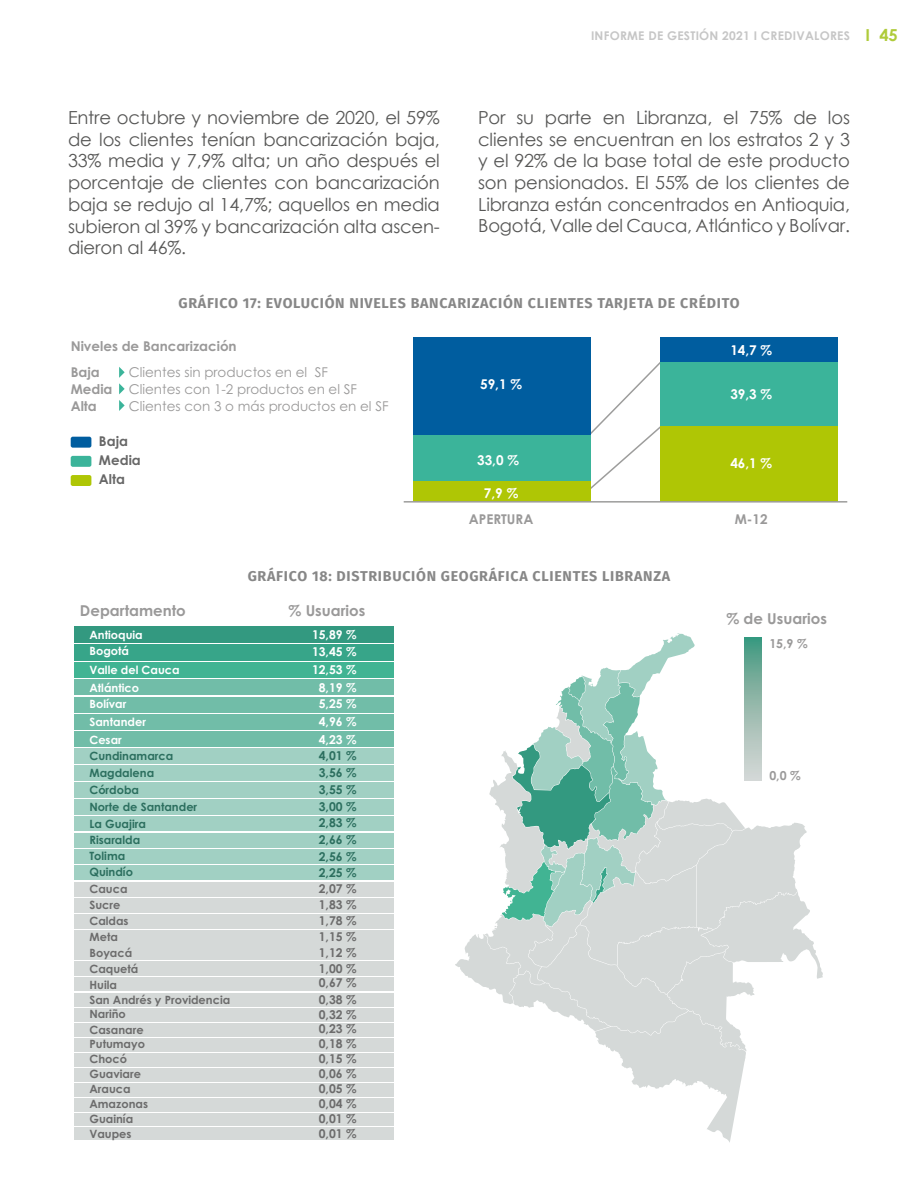
<style>
.page{position:relative;width:918px;height:1188px;background:#fff}
.page>*{position:absolute;margin:0;border:0;box-sizing:border-box;transform-origin:0 0}
.t1{font:18px/21.8px "Century Gothic";letter-spacing:-.01em;color:#575756;text-align:justify}
.t2{font:700 15px "Century Gothic";color:#9a9999}
.t3{font:700 14.25px "Fira Sans";letter-spacing:.05em;color:#878787}
.t4{font:13.5px/17.2px "Century Gothic";color:#9a9999}
.t5{font:700 13.5px/25.8px "Century Gothic";color:#9a9999}
.t6{font:700 13.5px "Century Gothic";color:#fff}
.t7{font:700 13.5px/19.2px "Century Gothic";color:#676767}
.t8{font:700 12.3px "Century Gothic";color:#9a9999}
.t9{font:700 12.15px/14.9px "Century Gothic";color:#6c6c6c;text-align:justify}
.t10{font:700 12.15px/16.6px "Century Gothic";color:#2c6f5f;text-align:justify}
.t11{font:700 12.15px/17.7px "Century Gothic";color:#fff}
.t12{font:700 12px "Century Gothic";letter-spacing:.02em;color:#c6c6c6}
.t13{font:700 11.4px/14.9px "Century Gothic";color:#6c6c6c}
.t14{font:700 11.4px/17.1px "Century Gothic";color:#2c6f5f}
.t15{font:700 11.4px/17.7px "Century Gothic";color:#fff}
.s1{font-size:16.5px;color:#afcb3a}
</style>
<div class="page">
<div style="left:74px;top:1127px;width:319px;height:13px;background:#d5d9d8"></div>
<svg style="left:455px;top:633px;width:368px;height:510px"></svg>
<div style="left:74px;top:627px;width:319px;height:16px;background:#339980"></div>
<div style="left:74px;top:644px;width:319px;height:16px;background:#37a589"></div>
<div style="left:74px;top:662px;width:319px;height:16px;background:#41b493"></div>
<div style="left:74px;top:680px;width:319px;height:15px;background:#71bda8"></div>
<div style="left:74px;top:697px;width:319px;height:16px;background:#71bda8"></div>
<div style="left:74px;top:714px;width:319px;height:16px;background:#71bda8"></div>
<div style="left:74px;top:732px;width:319px;height:15px;background:#71bda8"></div>
<div style="left:74px;top:749px;width:319px;height:15px;background:#a1d0c3"></div>
<div style="left:74px;top:766px;width:319px;height:15px;background:#a1d0c3"></div>
<div style="left:74px;top:783px;width:319px;height:15px;background:#a1d0c3"></div>
<div style="left:74px;top:799px;width:319px;height:15px;background:#a1d0c3"></div>
<div style="left:74px;top:816px;width:319px;height:15px;background:#a1d0c3"></div>
<div style="left:74px;top:833px;width:319px;height:15px;background:#a1d0c3"></div>
<div style="left:74px;top:849px;width:319px;height:15px;background:#a1d0c3"></div>
<div style="left:74px;top:865px;width:319px;height:15px;background:#a1d0c3"></div>
<div style="left:74px;top:882px;width:319px;height:14px;background:#d5d9d8"></div>
<div style="left:74px;top:898px;width:319px;height:14px;background:#d5d9d8"></div>
<div style="left:74px;top:914px;width:319px;height:14px;background:#d5d9d8"></div>
<div style="left:74px;top:930px;width:319px;height:14px;background:#d5d9d8"></div>
<div style="left:74px;top:946px;width:319px;height:14px;background:#d5d9d8"></div>
<div style="left:74px;top:961px;width:319px;height:14px;background:#d5d9d8"></div>
<div style="left:74px;top:977px;width:319px;height:14px;background:#d5d9d8"></div>
<div style="left:74px;top:993px;width:319px;height:13px;background:#d5d9d8"></div>
<div style="left:74px;top:1008px;width:319px;height:14px;background:#d5d9d8"></div>
<div style="left:74px;top:1023px;width:319px;height:14px;background:#d5d9d8"></div>
<div style="left:74px;top:1039px;width:319px;height:13px;background:#d5d9d8"></div>
<div style="left:74px;top:1054px;width:319px;height:13px;background:#d5d9d8"></div>
<div style="left:74px;top:1069px;width:319px;height:13px;background:#d5d9d8"></div>
<div style="left:74px;top:1083px;width:319px;height:14px;background:#d5d9d8"></div>
<div style="left:74px;top:1098px;width:319px;height:13px;background:#d5d9d8"></div>
<div style="left:74px;top:1113px;width:319px;height:13px;background:#d5d9d8"></div>
<div style="left:744px;top:637px;width:17px;height:144px;background:linear-gradient(to bottom,#469980,#ded9d9)"></div>
<svg style="left:591px;top:362px;width:69px;height:127px"></svg>
<div style="left:414px;top:434px;width:177px;height:55px;background:#3bb49a"></div>
<div style="left:660px;top:361px;width:177px;height:65px;background:#3bb49a"></div>
<div style="left:414px;top:481px;width:177px;height:21px;background:#afc605"></div>
<div style="left:660px;top:426px;width:177px;height:76px;background:#afc605"></div>
<div style="left:71px;top:437px;width:20px;height:11px;background:#005d9f;border-radius:2px"></div>
<div style="left:71px;top:456px;width:20px;height:11px;background:#3bb49a;border-radius:2px"></div>
<div style="left:71px;top:475px;width:20px;height:11px;background:#afc605;border-radius:2px"></div>
<hr style="left:404px;top:501px;width:443px;height:2px;background:#9d9d9c">
<div style="left:414px;top:337px;width:177px;height:97px;background:#005d9f"></div>
<div style="left:660px;top:337px;width:177px;height:24px;background:#005d9f"></div>
<svg style="left:119px;top:367px;width:6px;height:27px"></svg>
<svg style="left:119px;top:400px;width:6px;height:11px"></svg>
<p class="t12" style="left:591px;top:27px;width:308px">INFORME DE GESTIÓN 2021 I CREDIVALORES <span class="s1">I 45</span></p>
<p class="t1" style="left:68px;top:106px;width:373px">Entre octubre y noviembre de 2020, el 59% de los clientes tenían bancarización baja, 33% media y 7,9% alta; un año después el porcentaje de clientes con bancarización baja se redujo al 14,7%; aquellos en media subieron al 39% y bancarización alta ascen&shy;dieron al 46%.</p>
<p class="t1" style="left:478px;top:106px;width:373px">Por su parte en Libranza, el 75% de los clientes se encuentran en los estratos 2 y 3 y el 92% de la base total de este producto son pensionados. El 55% de los clientes de Libranza están concentrados en Antioquia, Bogotá, Valle del Cauca, Atlántico y Bolívar.</p>
<p class="t3" style="left:178px;top:291px;width:563px">GRÁFICO 17: EVOLUCIÓN NIVELES BANCARIZACIÓN CLIENTES TARJETA DE CRÉDITO</p>
<p class="t5" style="left:71px;top:332px;width:168px">Niveles de Bancarización<br>Baja</p>
<p class="t5" style="left:71px;top:380px;width:43px;line-height:17.2px">Media<br>Alta</p>
<p class="t4" style="left:129px;top:363px;width:261px">Clientes sin productos en el SF<br>Clientes con 1-2 productos en el SF<br>Clientes con 3 o más productos en el SF</p>
<p class="t7" style="left:99px;top:431px;width:43px">Baja<br>Media<br>Alta</p>
<p class="t6" style="left:480px;top:374px;width:43px">59,1 %</p>
<p class="t6" style="left:477px;top:450px;width:43px">33,0 %</p>
<p class="t6" style="left:484px;top:483px;width:36px">7,9 %</p>
<p class="t5" style="left:469px;top:506px;width:66px">APERTURA</p>
<p class="t3" style="left:248px;top:564px;width:424px">GRÁFICO 18: DISTRIBUCIÓN GEOGRÁFICA CLIENTES LIBRANZA</p>
<p class="t6" style="left:730px;top:340px;width:43px">14,7 %</p>
<p class="t6" style="left:730px;top:384px;width:43px">39,3 %</p>
<p class="t6" style="left:730px;top:453px;width:43px">46,1 %</p>
<p class="t5" style="left:735px;top:506px;width:34px">M-12</p>
<p class="t2" style="left:289px;top:600px;width:78px">% Usuarios</p>
<p class="t2" style="left:80px;top:600px;width:107px">Departamento</p>
<p class="t2" style="left:726px;top:607px;width:102px">% de Usuarios</p>
<p class="t8" style="left:769px;top:634px;width:40px">15,9 %</p>
<p class="t11" style="left:312px;top:626px;width:46px;line-height:16.6px">15,89 %<br>13,45 %</p>
<p class="t11" style="left:312px;top:660px;width:46px;line-height:18.1px;text-align:center">12,53 %<br>8,19 %</p>
<p class="t11" style="left:319px;top:695px;width:39px;text-align:justify">5,25 % 4,96 % 4,23 %</p>
<p class="t10" style="left:319px;top:747px;width:39px">4,01 % 3,56 % 3,55 % 3,00 % 2,83 % 2,66 % 2,56 % 2,25 %</p>
<p class="t9" style="left:319px;top:880px;width:39px;line-height:16px">2,07 % 1,83 % 1,78 % 1,15 % 1,12 % 1,00 %</p>
<p class="t9" style="left:319px;top:974px;width:39px;line-height:16.2px">0,67 %<br>0,38 %</p>
<p class="t9" style="left:319px;top:1006px;width:39px">0,32 % 0,23 % 0,18 % 0,15 % 0,06 % 0,05 % 0,04 % 0,01 % 0,01 %</p>
<p class="t15" style="left:89px;top:626px;width:55px;line-height:16px">Antioquia<br>Bogotá</p>
<p class="t15" style="left:89px;top:660px;width:92px;line-height:18.1px">Valle del Cauca<br>Atlántico</p>
<p class="t15" style="left:89px;top:695px;width:58px">Bolívar<br>Santander<br>Cesar</p>
<p class="t14" style="left:89px;top:747px;width:109px">Cundinamarca<br>Magdalena<br>Córdoba<br>Norte de Santander<br>La Guajira</p>
<p class="t14" style="left:89px;top:832px;width:52px;line-height:16px">Risaralda<br>Tolima<br>Quindío</p>
<p class="t13" style="left:89px;top:880px;width:51px;line-height:16px">Cauca<br>Sucre<br>Caldas<br>Meta<br>Boyacá<br>Caquetá<br>Huila</p>
<p class="t13" style="left:89px;top:992px;width:142px;line-height:14.4px">San Andrés y Providencia<br>Nariño</p>
<p class="t13" style="left:89px;top:1022px;width:60px">Casanare<br>Putumayo<br>Chocó<br>Guaviare<br>Arauca<br>Amazonas<br>Guainía<br>Vaupes</p>
<p class="t8" style="left:769px;top:766px;width:33px">0,0 %</p>
</div>
